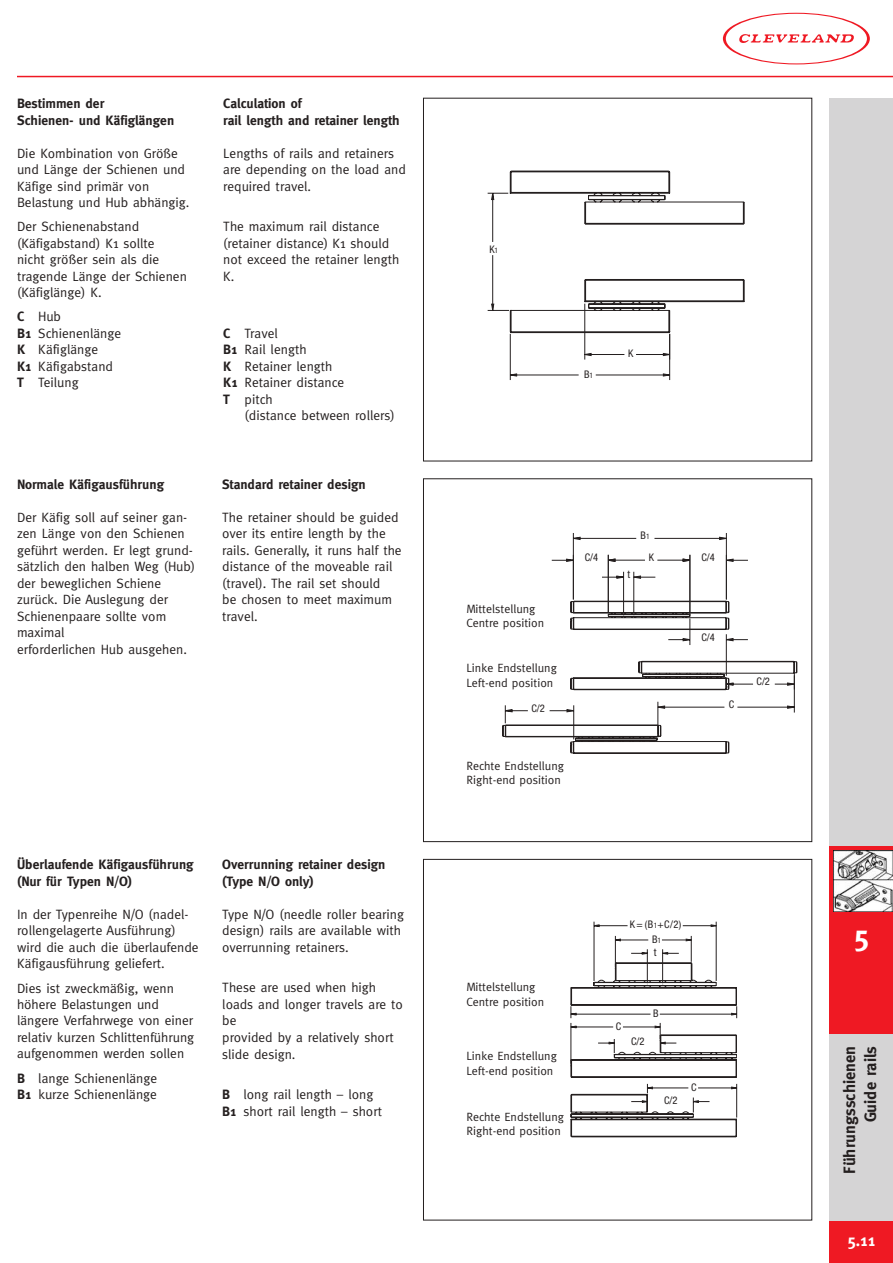
<style>
.page{position:relative;width:893px;height:1263px;background:#fff}
.page>*{position:absolute;margin:0;border:0;box-sizing:border-box;transform-origin:0 0}
.t1{font:700 30px "Meta Plus";color:#fff}
.t2{font:700 16.5px/21px "Meta Plus";color:#241f1f;text-align:right}
.t3{font:700 16.5px "Meta Plus";color:#fff}
.t4{font:13.5px/16.5px "Meta Plus";color:#241f1f}
.t5{font:700 13.5px/16.5px "Meta Plus";color:#241f1f}
.t6{font:12px/14.4px "Meta Plus";color:#241f1f}
.t7{font:condensed 10.5px/14.5px "Helvetica Neue";color:#241f1f;text-align:center}
.s1{font-weight:700}
.s2{font-size:7.5px}
</style>
<div class="page">
<div style="left:829px;top:1220px;width:64px;height:43px;background:#ef1923"></div>
<svg style="left:488px;top:171px;width:256px;height:209px"></svg>
<svg style="left:502px;top:533px;width:295px;height:221px"></svg>
<div style="left:423px;top:478px;width:389px;height:364px;border:1px solid #241f1f"></div>
<svg style="left:570px;top:921px;width:167px;height:216px"></svg>
<div style="left:423px;top:859px;width:389px;height:361px;border:1px solid #241f1f"></div>
<div style="left:829px;top:98px;width:64px;height:1122px;background:#d5d4d5"></div>
<div style="left:829px;top:846px;width:64px;height:187px;background:#ef1923"></div>
<img style="left:833px;top:850px;width:60px;height:61px">
<hr style="left:17px;top:76px;width:876px;height:1px;background:#ef1923">
<svg style="left:723px;top:13px;width:147px;height:51px"></svg>
<p class="t5" style="left:17px;top:95px;width:159px">Bestimmen der<br>Schienen- und Käfiglängen</p>
<p class="t4" style="left:17px;top:145px;width:174px">Die Kombination von Größe und Länge der Schienen und<br>Käfige sind primär von<br>Belastung und Hub abhängig.</p>
<p class="t4" style="left:17px;top:218px;width:171px">Der Schienenabstand (Käfigabstand) K1 sollte<br>nicht größer sein als die tragende Länge der Schienen (Käfiglänge) K.</p>
<p class="t4" style="left:17px;top:308px;width:106px"><span class="s1">C</span> Hub<br><span class="s1">B1</span> Schienenlänge<br><span class="s1">K</span> Käfiglänge<br><span class="s1">K1</span> Käfigabstand<br><span class="s1">T</span> Teilung</p>
<p class="t5" style="left:17px;top:476px;width:149px">Normale Käfigausführung</p>
<p class="t4" style="left:17px;top:509px;width:180px">Der Käfig soll auf seiner gan&shy;zen Länge von den Schienen geführt werden. Er legt grund&shy;sätzlich den halben Weg (Hub) der beweglichen Schiene zurück. Die Auslegung der<br>Schienenpaare sollte vom maximal<br>erforderlichen Hub ausgehen.</p>
<p class="t5" style="left:223px;top:95px;width:178px">Calculation of<br>rail length and retainer length</p>
<p class="t4" style="left:223px;top:145px;width:184px">Lengths of rails and retainers are depending on the load and required travel.</p>
<p class="t4" style="left:223px;top:218px;width:178px">The maximum rail distance (retainer distance) K1 should not exceed the retainer length<br>K.</p>
<p class="t4" style="left:223px;top:325px;width:123px"><span class="s1">C</span> Travel<br><span class="s1">B1</span> Rail length<br><span class="s1">K</span> Retainer length<br><span class="s1">K1</span> Retainer distance<br><span class="s1">T</span> pitch</p>
<p class="t4" style="left:245px;top:407px;width:152px">(distance between rollers)</p>
<p class="t5" style="left:222px;top:476px;width:145px">Standard retainer design</p>
<p class="t4" style="left:222px;top:509px;width:181px">The retainer should be guided over its entire length by the rails. Generally, it runs half the distance of the moveable rail (travel). The rail set should<br>be chosen to meet maximum travel.</p>
<p class="t5" style="left:17px;top:856px;width:178px">Überlaufende Käfigausführung (Nur für Typen N/O)</p>
<p class="t4" style="left:17px;top:906px;width:183px">In der Typenreihe N/O (nadel&shy;rollengelagerte Ausführung) wird die auch die überlaufende<br>Käfigausführung geliefert.</p>
<p class="t4" style="left:17px;top:979px;width:179px">Dies ist zweckmäßig, wenn höhere Belastungen und längere Verfahrwege von einer relativ kurzen Schlittenführung aufgenommen werden sollen</p>
<p class="t4" style="left:17px;top:1069px;width:142px"><span class="s1">B</span> lange Schienenlänge<br><span class="s1">B1</span> kurze Schienenlänge</p>
<p class="t5" style="left:222px;top:856px;width:165px">Overrunning retainer design (Type N/O only)</p>
<p class="t4" style="left:222px;top:906px;width:183px">Type N/O (needle roller bearing design) rails are available with overrunning retainers.</p>
<p class="t4" style="left:222px;top:979px;width:182px">These are used when high loads and longer travels are to be<br>provided by a relatively short slide design.</p>
<p class="t4" style="left:222px;top:1086px;width:161px"><span class="s1">B</span> long rail length – long<br><span class="s1">B1</span> short rail length – short</p>
<p class="t7" style="left:489px;top:241px;width:10px">K<span class="s2">1</span></p>
<p class="t7" style="left:584px;top:367px;width:11px">B<span class="s2">1</span></p>
<p class="t7" style="left:628px;top:346px;width:7px">K</p>
<p class="t6" style="left:466px;top:601px;width:79px">Mittelstellung<br>Centre position</p>
<p class="t6" style="left:466px;top:661px;width:92px">Linke Endstellung<br>Left-end position</p>
<p class="t7" style="left:585px;top:550px;width:15px">C/4</p>
<p class="t7" style="left:627px;top:567px;width:4px">t</p>
<p class="t7" style="left:641px;top:528px;width:11px">B<span class="s2">1</span></p>
<p class="t7" style="left:649px;top:550px;width:7px">K</p>
<p class="t7" style="left:701px;top:550px;width:15px">C/4</p>
<p class="t7" style="left:701px;top:630px;width:15px">C/4</p>
<p class="t7" style="left:531px;top:700px;width:15px">C/2</p>
<p class="t7" style="left:729px;top:697px;width:7px">C</p>
<p class="t6" style="left:466px;top:758px;width:99px">Rechte Endstellung<br>Right-end position</p>
<p class="t7" style="left:757px;top:674px;width:15px">C/2</p>
<p class="t6" style="left:466px;top:980px;width:79px">Mittelstellung<br>Centre position</p>
<p class="t6" style="left:466px;top:1049px;width:92px">Linke Endstellung<br>Left-end position</p>
<p class="t6" style="left:466px;top:1109px;width:99px">Rechte Endstellung<br>Right-end position</p>
<p class="t7" style="left:630px;top:917px;width:53px">K= (B<span class="s2">1</span>+C/2)<br>B<span class="s2">1</span></p>
<p class="t7" style="left:654px;top:945px;width:4px">t</p>
<p class="t7" style="left:616px;top:1019px;width:7px">C</p>
<p class="t7" style="left:631px;top:1034px;width:15px">C/2</p>
<p class="t7" style="left:653px;top:1006px;width:7px">B</p>
<p class="t7" style="left:664px;top:1093px;width:15px">C/2</p>
<p class="t7" style="left:691px;top:1080px;width:7px">C</p>
<h1 class="t1" style="left:853px;top:918px;width:18px">5</h1>
<p class="t2" style="left:839px;top:1174px;width:129px;rotate:-90deg">Führungsschienen<br>Guide rails</p>
<p class="t3" style="left:847px;top:1231px;width:30px">5.11</p>
</div>
